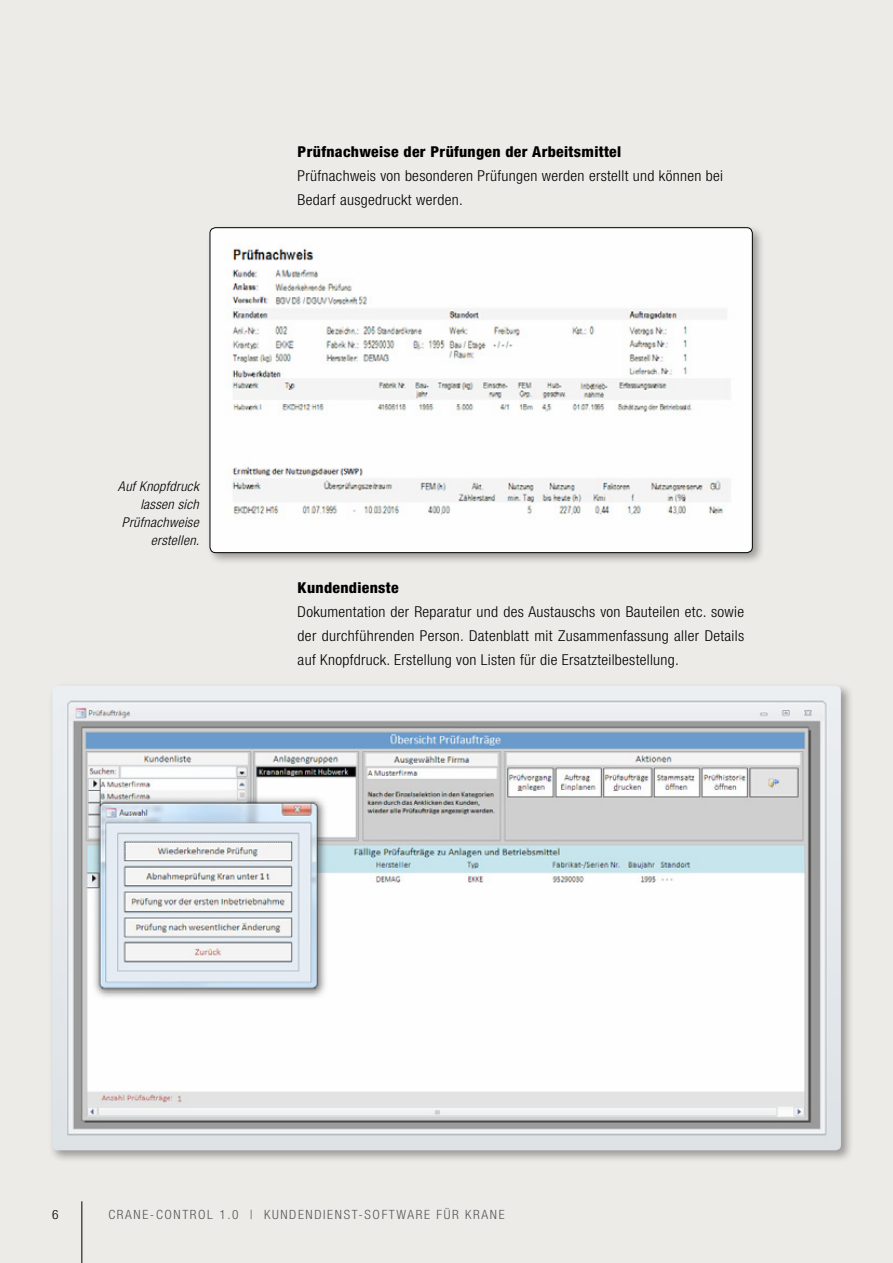
<style>
.page{position:relative;width:893px;height:1263px;background:#ecebe7}
.page>*{position:absolute;margin:0;border:0;box-sizing:border-box;transform-origin:0 0}
.t1{font:300 condensed 15px/24px "Helvetica Neue";letter-spacing:.02em;color:#000;scale:1.05 1}
.t2{font:800 condensed 15px "Helvetica Neue";letter-spacing:.02em;color:#000;scale:1.05 1}
.t3{font:italic 300 condensed 13.5px/18px "Helvetica Neue";letter-spacing:.02em;color:#000;text-align:right;scale:1.05 1}
.t4{font:300 condensed 12.75px "Helvetica Neue";letter-spacing:.12em;color:#58585a;scale:1.05 1}
.t5{font:300 condensed 12.75px "Helvetica Neue";color:#000;scale:1.05 1}
</style>
<div class="page">
<hr style="left:82px;top:1201px;width:1px;height:62px;background:#000">
<div style="left:206px;top:224px;width:559px;height:342px;background:#000;opacity:.35"></div>
<img style="left:210px;top:228px;width:542px;height:325px">
<div style="left:49px;top:682px;width:805px;height:481px;background:#000;opacity:.35"></div>
<img style="left:52px;top:686px;width:789px;height:464px">
<p class="t2" style="left:298px;top:142px;width:310px">Prüfnachweise der Prüfungen der Arbeitsmittel</p>
<p class="t1" style="left:298px;top:163px;width:407px">Prüfnachweis von besonderen Prüfungen werden erstellt und können bei<br>Bedarf ausgedruckt werden.</p>
<p class="t3" style="left:118px;top:477px;width:79px">Auf Knopfdruck lassen sich<br>Prüfnachweise erstellen.</p>
<p class="t2" style="left:298px;top:578px;width:98px">Kundendienste</p>
<p class="t1" style="left:298px;top:599px;width:427px;text-align:justify">Dokumentation der Reparatur und des Austauschs von Bauteilen etc. sowie der durchführenden Person. Datenblatt mit Zusammenfassung aller Details auf Knopfdruck. Erstellung von Listen für die Ersatzteilbestellung.</p>
<p class="t5" style="left:52px;top:1207px;width:8px">6</p>
<p class="t4" style="left:108px;top:1207px;width:379px">Crane-Control 1.0 | Kundendienst-Software für Krane</p>
</div>
